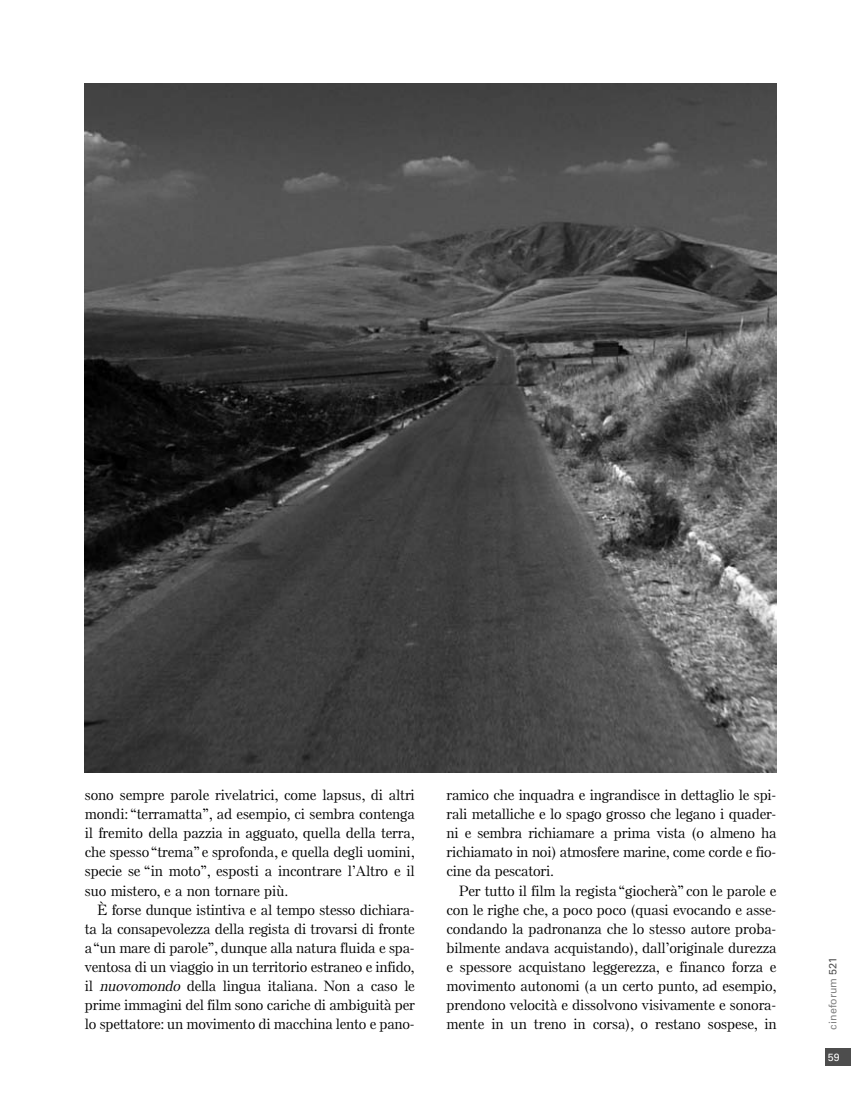
<style>
.page{position:relative;width:851px;height:1106px;background:#fff}
.page>*{position:absolute;margin:0;border:0;box-sizing:border-box;transform-origin:0 0}
.t1{font:500 14.25px/19px "Else NPL";color:#000;text-align:justify}
.t2{font:10.5px "Audi Sans";color:#808080}
.t3{font:10.5px "Audi Sans";color:#fff}
.s1{font-style:italic}
.s2{color:#4d4d4d}
</style>
<div class="page">
<div style="left:825px;top:1048px;width:25px;height:17px;background:#4d4d4d"></div>
<img style="left:85px;top:83px;width:691px;height:689px">
<p class="t1" style="left:85px;top:785px;width:331px">sono sempre parole rivelatrici, come lapsus, di altri mondi: “terramatta”, ad esempio, ci sembra contenga il fremito della pazzia in agguato, quella della terra, che spesso “trema”e sprofonda, e quella degli uomini, specie se “in moto”, esposti a incontrare l’Altro e il suo mistero, e a non tornare più.</p>
<p class="t1" style="left:85px;top:900px;width:331px;text-indent:13px">È forse dunque istintiva e al tempo stesso dichiara&shy;ta la consapevolezza della regista di trovarsi di fronte a “un mare di parole”, dunque alla natura fluida e spa&shy;ventosa di un viaggio in un territorio estraneo e infido, il <span class="s1">nuovomondo</span> della lingua italiana. Non a caso le prime immagini del film sono cariche di ambiguità per lo spettatore: un movimento di macchina lento e pano-</p>
<p class="t1" style="left:446px;top:785px;width:331px">ramico che inquadra e ingrandisce in dettaglio le spi&shy;rali metalliche e lo spago grosso che legano i quader&shy;ni e sembra richiamare a prima vista (o almeno ha richiamato in noi) atmosfere marine, come corde e fio&shy;cine da pescatori.</p>
<p class="t1" style="left:446px;top:881px;width:331px;text-indent:13px">Per tutto il film la regista “giocherà” con le parole e con le righe che, a poco poco (quasi evocando e asse&shy;condando la padronanza che lo stesso autore proba&shy;bilmente andava acquistando), dall’originale durezza e spessore acquistano leggerezza, e financo forza e movimento autonomi (a un certo punto, ad esempio, prendono velocità e dissolvono visivamente e sonora&shy;mente in un treno in corsa), o restano sospese, in</p>
<p class="t2" style="left:826px;top:1029px;width:74px;rotate:-90deg">cineforum <span class="s2">521</span></p>
<p class="t3" style="left:827px;top:1051px;width:13px">59</p>
</div>
